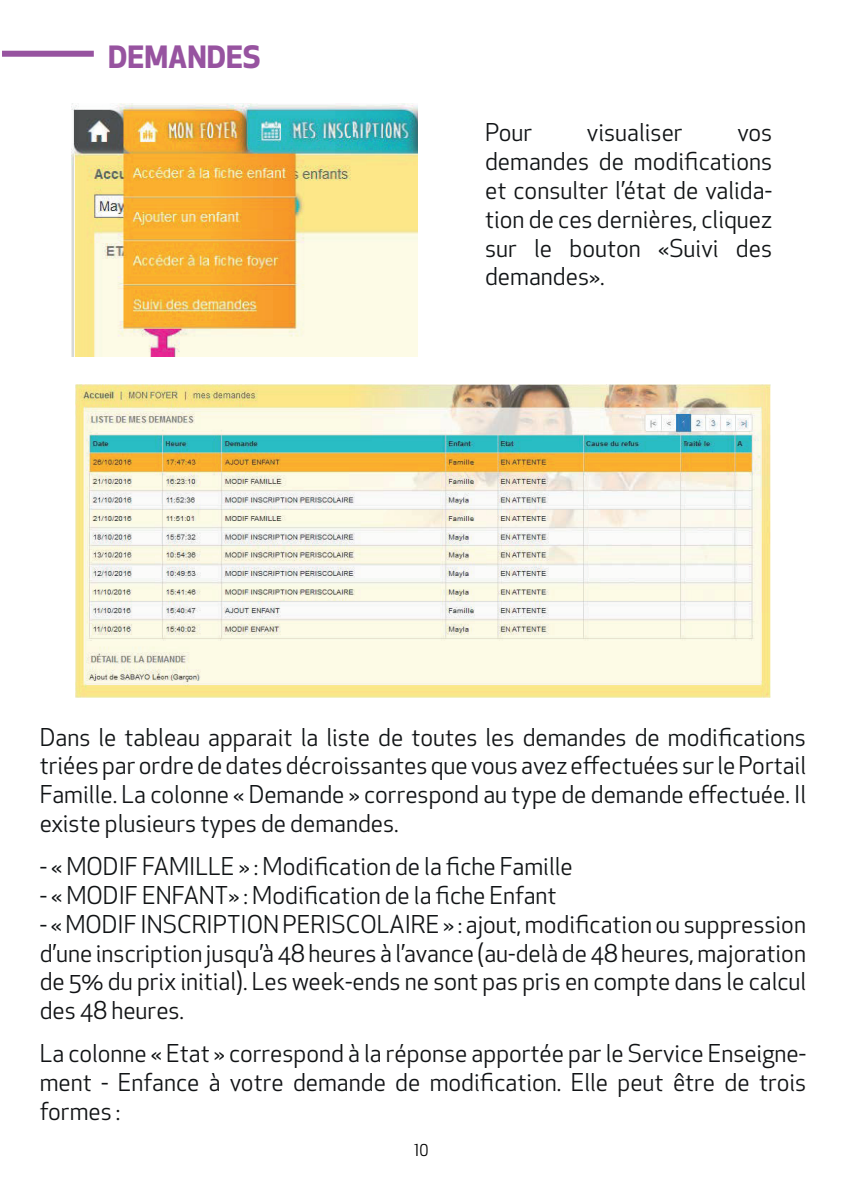
<style>
.page{position:relative;width:842px;height:1191px;background:#fff}
.page>*{position:absolute;margin:0;border:0;box-sizing:border-box;transform-origin:0 0}
.t1{font:700 30px "Apex New";color:#9753a0}
.t2{font:24px/28.8px "Apex New";color:#111416;text-align:justify}
.t3{font:24px/28.8px "Apex New";color:#111315;text-align:justify}
.t4{font:16px "Apex New";color:#000001}
.s1{color:#111416}
</style>
<div class="page">
<img style="left:71px;top:103px;width:346px;height:253px">
<img style="left:75px;top:384px;width:695px;height:314px">
<div style="left:2px;top:51px;width:92px;height:6px;background:#9753a0"></div>
<p class="t1" style="left:108px;top:35px;width:154px">DEMANDES</p>
<p class="t2" style="left:485px;top:118px;width:49px">Pour</p>
<p class="t2" style="left:587px;top:118px;width:97px">visualiser</p>
<p class="t2" style="left:485px;top:118px;width:288px;text-indent:252px">vos demandes de modifications et consulter l’état de valida&shy;tion de ces dernières, cliquez sur le bouton «Suivi des demandes».</p>
<p class="t2" style="left:40px;top:722px;width:768px">Dans le tableau apparait la liste de toutes les demandes de modifications triées par ordre de dates décroissantes que vous avez effectuées sur le Portail Famille. La colonne « Demande » correspond au type de demande effectuée. Il existe plusieurs types de demandes.</p>
<p class="t2" style="left:40px;top:852px;width:535px">- « MODIF FAMILLE » : Modification de la fiche Famille</p>
<p class="t2" style="left:40px;top:881px;width:518px">- « MODIF ENFANT» : Modification de la fiche Enfant</p>
<p class="t3" style="left:40px;top:909px;width:768px"><span class="s1">- « MODIF INSCRIPTION PERISCOLAIRE » :</span> ajout, modification ou suppression d’une inscription jusqu’à 48 heures à l’avance (au-delà de 48 heures, majoration de 5% du prix initial). Les week-ends ne sont pas pris en compte dans le calcul des 48 heures.</p>
<p class="t3" style="left:40px;top:1039px;width:768px">La colonne « Etat » correspond à la réponse apportée par le Service Enseigne&shy;ment - Enfance à votre demande de modification. Elle peut être de trois formes :</p>
<p class="t4" style="left:414px;top:1140px;width:16px">10</p>
</div>
